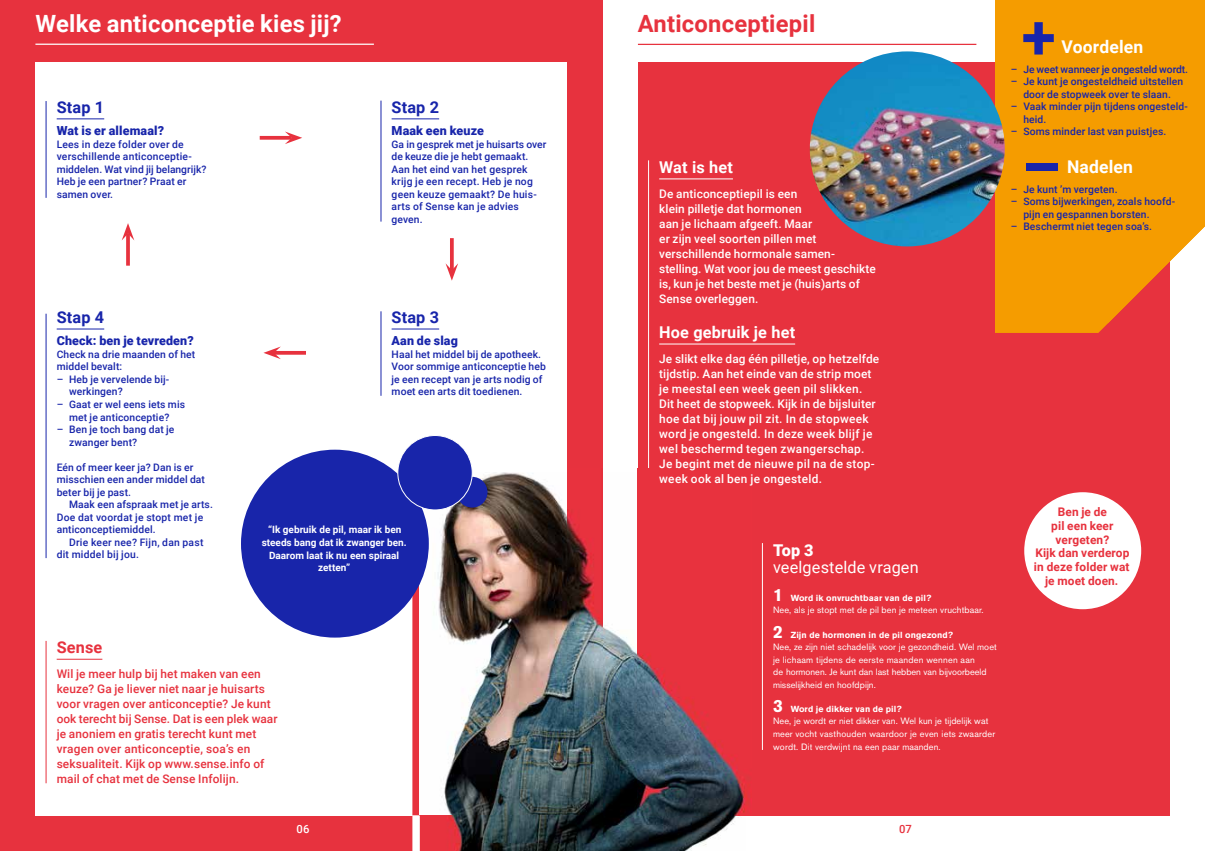
<style>
.page{position:relative;width:1205px;height:851px;background:#fff}
.page>*{position:absolute;margin:0;border:0;box-sizing:border-box;transform-origin:0 0}
.t1{font:700 62.5px "Roboto";color:#1825aa}
.t2{font:700 23.75px "Roboto";letter-spacing:.01em;color:#fff}
.t3{font:700 23.75px "Roboto";letter-spacing:.01em;color:#e7323e}
.t4{font:700 17.5px "Roboto";letter-spacing:.01em;color:#fff}
.t5{font:700 16.25px "Roboto";letter-spacing:.01em;color:#fff}
.t6{font:700 16.25px "Roboto";letter-spacing:.01em;color:#1825aa}
.t7{font:16.25px "Roboto";letter-spacing:.01em;color:#fff}
.t8{font:700 16.25px "Roboto";letter-spacing:.01em;color:#e7323e}
.t9{font:900 16.25px "Roboto";color:#fff}
.t10{font:900 12.5px "Roboto";letter-spacing:.01em;color:#1825aa}
.t11{font:500 11.88px/15px "Roboto";letter-spacing:.01em;color:#fff}
.t12{font:500 11.88px/15px "Roboto";letter-spacing:.01em;color:#e7323e}
.t13{font:700 11.88px/13.8px "Roboto";letter-spacing:.01em;color:#e7323e;text-align:center}
.t14{font:500 11.25px "Roboto";color:#fff}
.t15{font:500 11.25px "Roboto";color:#e7323e}
.t16{font:500 10.25px/12.5px "Roboto";letter-spacing:.01em;color:#1825aa}
.t17{font:700 10px/12.5px "Roboto";color:#fff;text-align:center}
.t18{font:9.12px/12.5px "Akzidenz Grotesk BE";letter-spacing:.01em;color:#fff}
.t19{font:700 8.75px "Akzidenz Grotesk BE";letter-spacing:.01em;color:#fff}
.s1{font-size:17.5px}
</style>
<div class="page">
<div style="left:0;top:0;width:602px;height:850px;background:#e7323e"></div>
<div style="left:35px;top:62px;width:532px;height:753px;background:#fff"></div>
<hr style="left:57px;top:118px;width:47px;height:1px;background:#1825aa">
<hr style="left:57px;top:328px;width:47px;height:1px;background:#1825aa">
<hr style="left:392px;top:118px;width:47px;height:1px;background:#1825aa">
<hr style="left:392px;top:328px;width:47px;height:1px;background:#1825aa">
<hr style="left:46px;top:313px;width:1px;height:245px;background:#1825aa">
<hr style="left:46px;top:640px;width:1px;height:143px;background:#e7323e">
<hr style="left:46px;top:101px;width:1px;height:97px;background:#1825aa">
<hr style="left:380px;top:101px;width:1px;height:120px;background:#1825aa">
<hr style="left:380px;top:311px;width:1px;height:85px;background:#1825aa">
<hr style="left:35px;top:44px;width:339px;height:1px;background:#fff">
<div style="left:412px;top:513px;width:8px;height:302px;background:#e7323e"></div>
<hr style="left:57px;top:658px;width:45px;height:1px;background:#e7323e">
<svg style="left:260px;top:136px;width:25px;height:4px"></svg>
<svg style="left:285px;top:131px;width:17px;height:13px"></svg>
<hr style="left:274px;top:351px;width:32px;height:3px;background:#e7323e">
<svg style="left:263px;top:346px;width:18px;height:13px"></svg>
<svg style="left:450px;top:238px;width:4px;height:25px"></svg>
<svg style="left:445px;top:263px;width:13px;height:17px"></svg>
<svg style="left:126px;top:240px;width:4px;height:25px"></svg>
<svg style="left:122px;top:223px;width:12px;height:17px"></svg>
<div style="left:638px;top:62px;width:531px;height:753px;background:#e7323e"></div>
<svg style="left:995px;top:0;width:175px;height:333px;background:#f28b09"></svg>
<div style="left:1005px;top:0;width:200px;height:323px;background:#f59c00"></div>
<hr style="left:648px;top:160px;width:1px;height:323px;background:#fff">
<hr style="left:762px;top:543px;width:1px;height:206px;background:#fff">
<hr style="left:638px;top:44px;width:338px;height:1px;background:#e7323e">
<img style="left:810px;top:51px;width:195px;height:195px;border-radius:97px">
<div style="left:1024px;top:492px;width:117px;height:117px;background:#fff;border-radius:50%"></div>
<img style="left:420px;top:472px;width:325px;height:378px">
<img style="left:638px;top:468px;width:111px;height:347px">
<img style="left:567px;top:472px;width:35px;height:343px">
<img style="left:420px;top:815px;width:182px;height:35px">
<div style="left:241px;top:449px;width:188px;height:188px;background:#1825aa;border-radius:50%"></div>
<div style="left:457px;top:476px;width:30px;height:31px;background:#1825aa;border-radius:50%"></div>
<div style="left:398px;top:435px;width:74px;height:75px;background:#1825aa;border-radius:50%"></div>
<div style="left:397px;top:435px;width:76px;height:75px;border:1px solid #fff;border-radius:50%"></div>
<div style="left:412px;top:815px;width:8px;height:35px;background:#fff"></div>
<hr style="left:659px;top:178px;width:74px;height:1px;background:#fff">
<hr style="left:659px;top:343px;width:136px;height:1px;background:#fff">
<h2 class="t2" style="left:35px;top:7px;width:308px">Welke anticonceptie kies jij?</h2>
<h3 class="t6" style="left:57px;top:96px;width:49px">Stap 1</h3>
<p class="t10" style="left:57px;top:122px;width:109px">Wat is er allemaal?</p>
<p class="t16" style="left:57px;top:137px;width:151px">Lees in deze folder over de verschillende anticonceptie&shy;middelen. Wat vind jij belangrijk?<br>Heb je een partner? Praat er samen over.</p>
<h3 class="t6" style="left:392px;top:96px;width:49px">Stap 2</h3>
<p class="t10" style="left:392px;top:122px;width:94px">Maak een keuze</p>
<p class="t16" style="left:392px;top:137px;width:156px">Ga in gesprek met je huisarts over de keuze die je hebt gemaakt.<br>Aan het eind van het gesprek krijg je een recept. Heb je nog geen keuze gemaakt? De huis&shy;arts of Sense kan je advies geven.</p>
<h3 class="t6" style="left:57px;top:306px;width:49px">Stap 4</h3>
<p class="t10" style="left:57px;top:332px;width:139px">Check: ben je tevreden?</p>
<p class="t16" style="left:57px;top:347px;width:140px">Check na drie maanden of het middel bevalt:</p>
<p class="t16" style="left:69px;top:372px;width:101px;text-indent:-12px">– Heb je vervelende bij&shy;werkingen?</p>
<p class="t16" style="left:57px;top:397px;width:130px;text-align:center">– Gaat er wel eens iets mis met je anticonceptie?</p>
<p class="t16" style="left:69px;top:422px;width:107px;text-indent:-12px">– Ben je toch bang dat je zwanger bent?</p>
<p class="t16" style="left:57px;top:460px;width:150px">Eén of meer keer ja? Dan is er misschien een ander middel dat beter bij je past.</p>
<p class="t16" style="left:57px;top:497px;width:158px;text-indent:12px">Maak een afspraak met je arts.<br>Doe dat voordat je stopt met je anticonceptiemiddel.</p>
<p class="t16" style="left:57px;top:535px;width:148px;text-indent:12px">Drie keer nee? Fijn, dan past dit middel bij jou.</p>
<h3 class="t6" style="left:392px;top:306px;width:49px">Stap 3</h3>
<p class="t10" style="left:392px;top:332px;width:68px">Aan de slag</p>
<p class="t16" style="left:392px;top:347px;width:156px">Haal het middel bij de apotheek.<br>Voor sommige anticonceptie heb je een recept van je arts nodig of moet een arts dit toedienen.</p>
<p class="t17" style="left:262px;top:523px;width:146px">“Ik gebruik de pil, maar ik ben steeds bang dat ik zwanger ben.<br>Daarom laat ik nu een spiraal zetten”</p>
<h3 class="t8" style="left:57px;top:636px;width:47px">Sense</h3>
<p class="t12" style="left:57px;top:666px;width:222px">Wil je meer hulp bij het maken van een keuze? Ga je liever niet naar je huisarts voor vragen over anticonceptie? Je kunt ook terecht bij Sense. Dat is een plek waar je anoniem en gratis terecht kunt met vragen over anticonceptie, soa’s en seksualiteit. Kijk op www.sense.info of mail of chat met de Sense Infolijn.</p>
<p class="t14" style="left:297px;top:820px;width:14px">06</p>
<h2 class="t3" style="left:638px;top:7px;width:179px">Anticonceptiepil</h2>
<h3 class="t5" style="left:659px;top:156px;width:75px">Wat is het</h3>
<p class="t11" style="left:659px;top:186px;width:218px">De anticonceptiepil is een<br>klein pilletje dat hormonen<br>aan je lichaam afgeeft. Maar<br>er zijn veel soorten pillen met verschillende hormonale samen&shy;stelling. Wat voor jou de meest geschikte is, kun je het beste met je (huis)arts of<br>Sense overleggen.</p>
<h3 class="t5" style="left:659px;top:321px;width:137px">Hoe gebruik je het</h3>
<p class="t11" style="left:659px;top:351px;width:221px">Je slikt elke dag één pilletje, op hetzelfde tijdstip. Aan het einde van de strip moet je meestal een week geen pil slikken.<br>Dit heet de stopweek. Kijk in de bijsluiter hoe dat bij jouw pil zit. In de stopweek word je ongesteld. In deze week blijf je wel beschermd tegen zwangerschap.<br>Je begint met de nieuwe pil na de stop&shy;week ook al ben je ongesteld.</p>
<h3 class="t9" style="left:773px;top:538px;width:42px">Top 3</h3>
<h3 class="t7" style="left:773px;top:556px;width:147px">veelgestelde vragen</h3>
<p class="t19" style="left:773px;top:592px;width:160px"><span class="s1">1</span> Word ik onvruchtbaar van de pil?</p>
<p class="t18" style="left:773px;top:603px;width:212px">Nee, als je stopt met de pil ben je meteen vruchtbaar.</p>
<p class="t19" style="left:773px;top:629px;width:182px"><span class="s1">2</span> Zijn de hormonen in de pil ongezond?</p>
<p class="t18" style="left:773px;top:640px;width:225px">Nee, ze zijn niet schadelijk voor je gezondheid. Wel moet je lichaam tijdens de eerste maanden wennen aan<br>de hormonen. Je kunt dan last hebben van bijvoorbeeld misselijkheid en hoofdpijn.</p>
<p class="t19" style="left:773px;top:703px;width:130px"><span class="s1">3</span> Word je dikker van de pil?</p>
<p class="t18" style="left:773px;top:715px;width:224px">Nee, je wordt er niet dikker van. Wel kun je tijdelijk wat meer vocht vasthouden waardoor je even iets zwaarder wordt. Dit verdwijnt na een paar maanden.</p>
<h1 class="t1" style="left:1021px;top:-7px;width:36px">+</h1>
<h3 class="t4" style="left:1061px;top:34px;width:83px">Voordelen</h3>
<p class="t16" style="left:1011px;top:62px;width:179px">– Je weet wanneer je ongesteld wordt.</p>
<p class="t16" style="left:1011px;top:75px;width:174px;text-align:center">– Je kunt je ongesteldheid uitstellen door de stopweek over te slaan.</p>
<p class="t16" style="left:1023px;top:100px;width:166px;text-indent:-12px">– Vaak minder pijn tijdens ongesteld&shy;heid.</p>
<p class="t16" style="left:1011px;top:125px;width:157px">– Soms minder last van puistjes.</p>
<h1 class="t1" style="left:1021px;top:123px;width:41px">–</h1>
<h3 class="t4" style="left:1067px;top:154px;width:67px">Nadelen</h3>
<p class="t16" style="left:1011px;top:182px;width:108px">– Je kunt ’m vergeten.</p>
<p class="t16" style="left:1023px;top:195px;width:153px;text-indent:-12px">– Soms bijwerkingen, zoals hoofd&shy;pijn en gespannen borsten.</p>
<p class="t16" style="left:1011px;top:220px;width:143px">– Beschermt niet tegen soa’s.</p>
<p class="t13" style="left:1034px;top:504px;width:97px">Ben je de<br>pil een keer vergeten?<br>Kijk dan verderop in deze folder wat je moet doen.</p>
<p class="t15" style="left:899px;top:820px;width:14px">07</p>
</div>
